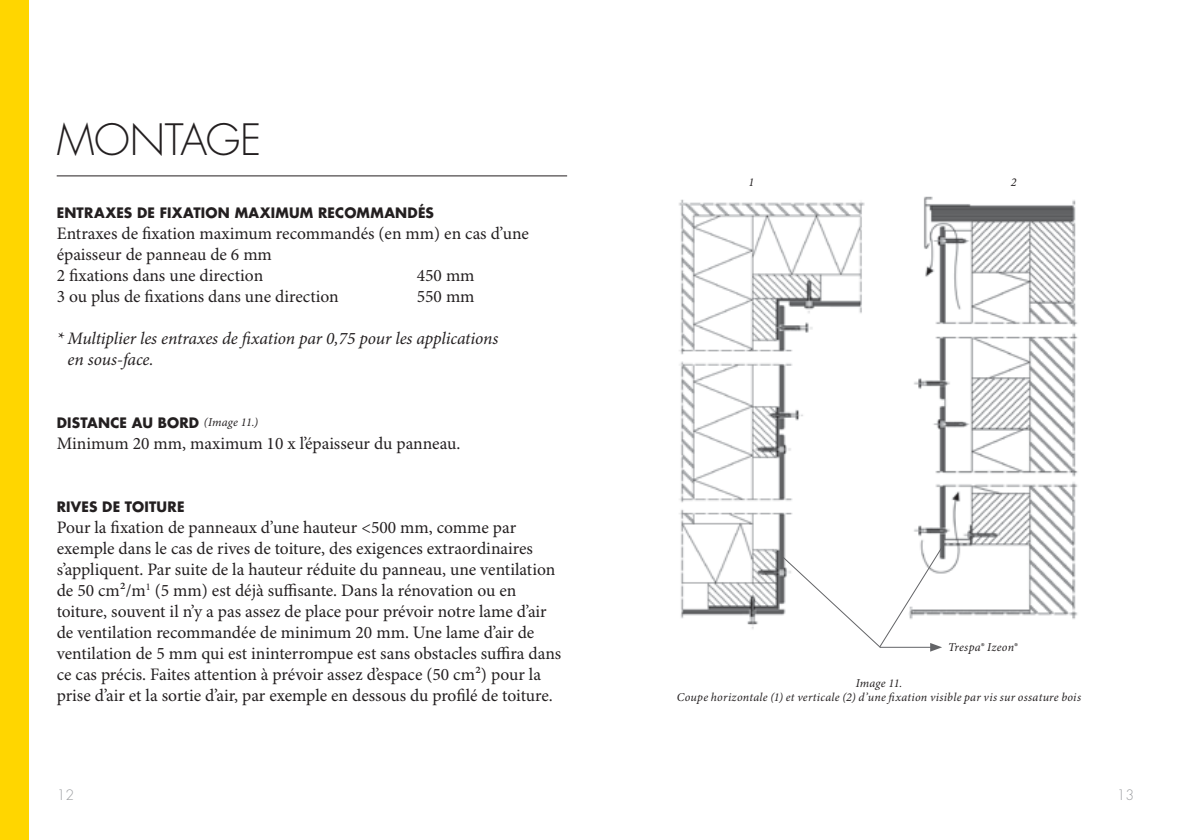
<style>
.page{position:relative;width:1191px;height:840px;background:#fff}
.page>*{position:absolute;margin:0;border:0;box-sizing:border-box;transform-origin:0 0}
.t1{font:300 42px "Futura Std";letter-spacing:-.01em;color:#231f20}
.t2{font:17.6px/21px "Minion Pro";color:#231f20}
.t3{font:italic 17.6px/21px "Minion Pro";letter-spacing:-.01em;color:#231f20}
.t4{font:700 14px "Futura Std";letter-spacing:.015em;color:#231f20}
.t5{font:300 14px "Futura Std";color:#9d9fa2}
.t6{font:italic 12px/14px "Minion Pro";letter-spacing:.02em;color:#231f20;text-align:center}
.s1{font-family:"Minion Pro";font-weight:400;font-style:italic;font-size:12px}
</style>
<div class="page">
<div style="left:0;top:0;width:28px;height:839px;background:#ffd600"></div>
<hr style="left:57px;top:175px;width:510px;height:1px;background:#231f20">
<img style="left:914px;top:196px;width:164px;height:423px">
<img style="left:679px;top:199px;width:186px;height:430px">
<svg style="left:781px;top:545px;width:163px;height:106px"></svg>
<h1 class="t1" style="left:57px;top:114px;width:206px">MONTAGE</h1>
<p class="t4" style="left:57px;top:203px;width:379px">ENTRAXES DE FIXATION MAXIMUM RECOMMANDÉS</p>
<p class="t2" style="left:57px;top:223px;width:474px">Entraxes de fixation maximum recommandés (en mm) en cas d’une épaisseur de panneau de 6 mm<br>2 fixations dans une direction</p>
<p class="t2" style="left:417px;top:265px;width:59px">450 mm</p>
<p class="t2" style="left:57px;top:286px;width:283px">3 ou plus de fixations dans une direction</p>
<p class="t2" style="left:417px;top:286px;width:59px">550 mm</p>
<p class="t3" style="left:68px;top:328px;width:432px;text-indent:-11px">* Multiplier les entraxes de fixation par 0,75 pour les applications en sous-face.</p>
<p class="t4" style="left:57px;top:413px;width:203px">DISTANCE AU BORD <span class="s1">(Image 11.)</span></p>
<p class="t2" style="left:57px;top:433px;width:405px">Minimum 20 mm, maximum 10 x l’épaisseur du panneau.</p>
<p class="t4" style="left:57px;top:497px;width:129px">RIVES DE TOITURE</p>
<p class="t2" style="left:57px;top:517px;width:506px">Pour la fixation de panneaux d’une hauteur &lt;500 mm, comme par exemple dans le cas de rives de toiture, des exigences extraordinaires s’appliquent. Par suite de la hauteur réduite du panneau, une ventilation de 50 cm²/m<sup>1</sup> (5 mm) est déjà suffisante. Dans la rénovation ou en toiture, souvent il n’y a pas assez de place pour prévoir notre lame d’air de ventilation recommandée de minimum 20 mm. Une lame d’air de ventilation de 5 mm qui est ininterrompue est sans obstacles suffira dans ce cas précis. Faites attention à prévoir assez d’espace (50 cm²) pour la prise d’air et la sortie d’air, par exemple en dessous du profilé de toiture.</p>
<p class="t6" style="left:748px;top:176px;width:7px">1</p>
<p class="t6" style="left:1010px;top:176px;width:7px">2</p>
<p class="t6" style="left:948px;top:640px;width:71px">Trespa® Izeon®</p>
<p class="t6" style="left:677px;top:676px;width:406px">Image 11.<br>Coupe horizontale (1) et verticale (2) d’une fixation visible par vis sur ossature bois</p>
<p class="t5" style="left:57px;top:786px;width:19px">12</p>
<p class="t5" style="left:1116px;top:786px;width:19px">13</p>
</div>
